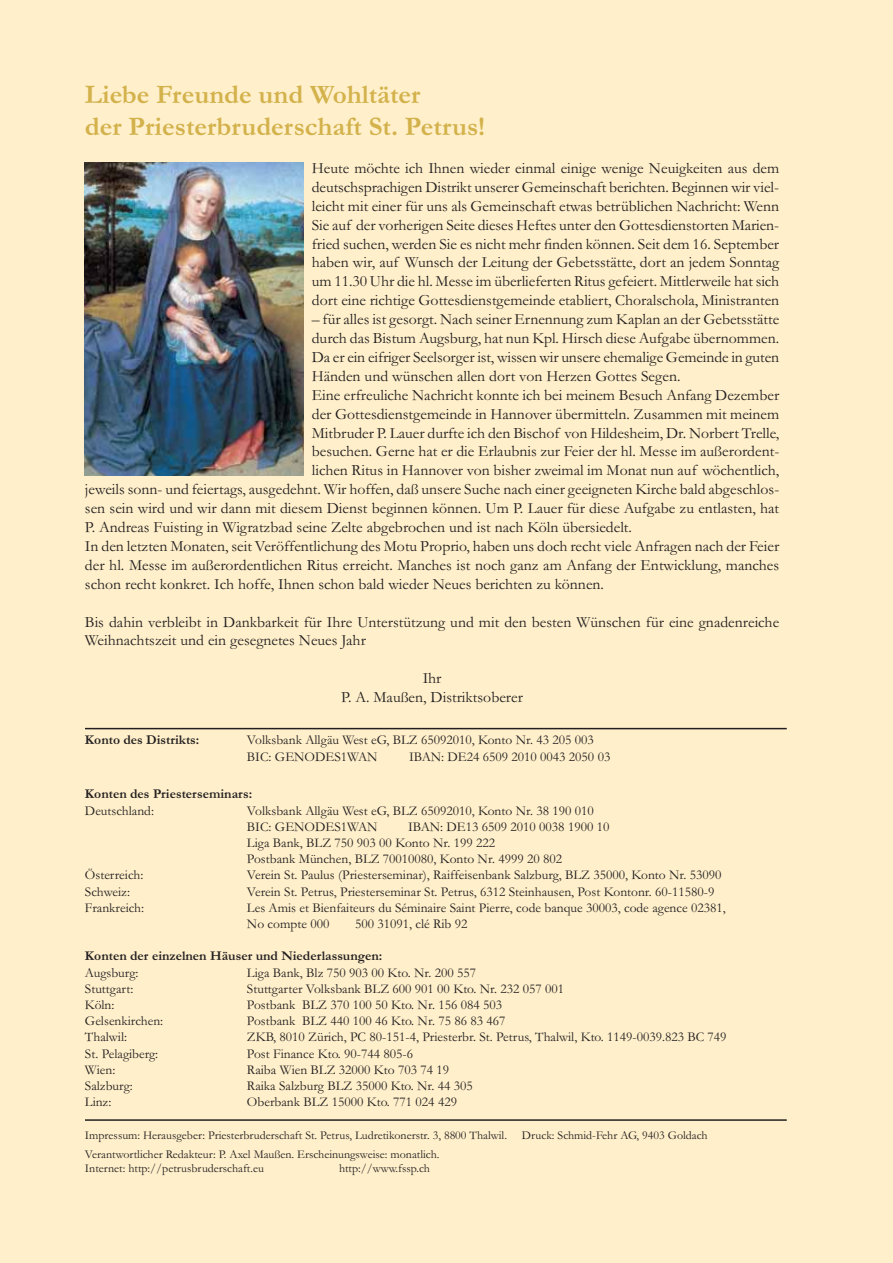
<style>
.page{position:relative;width:893px;height:1263px;background:#fff}
.page>*{position:absolute;margin:0;border:0;box-sizing:border-box;transform-origin:0 0}
.t1{font:700 27px/32.4px "Garamond";color:#d3b14b}
.t2{font:15.75px/18.9px "Garamond";color:#231f20;text-align:justify}
.t3{font:13.5px/16.2px "Garamond";color:#231f20}
.t4{font:700 13.5px "Garamond";color:#231f20}
.t5{font:12px/14.4px "Garamond";color:#231f20}
</style>
<div class="page">
<div style="left:1px;top:0;width:892px;height:1263px;background:#fff0cb"></div>
<hr style="left:85px;top:728px;width:702px;height:1px;background:#231f20">
<hr style="left:85px;top:1119px;width:702px;height:2px;background:#231f20">
<img style="left:85px;top:163px;width:218px;height:312px">
<h1 class="t1" style="left:85px;top:80px;width:402px">Liebe Freunde und Wohltäter<br>der Priesterbruderschaft St. Petrus!</h1>
<p class="t2" style="left:312px;top:160px;width:469px">Heute möchte ich Ihnen wieder einmal einige wenige Neuigkeiten aus dem deutschsprachigen Distrikt unserer Gemeinschaft berichten. Beginnen wir viel&shy;leicht mit einer für uns als Gemeinschaft etwas betrüblichen Nachricht: Wenn Sie auf der vorherigen Seite dieses Heftes unter den Gottesdienstorten Marien&shy;fried suchen, werden Sie es nicht mehr finden können. Seit dem 16. September haben wir, auf Wunsch der Leitung der Gebetsstätte, dort an jedem Sonntag um 11.30 Uhr die hl. Messe im überlieferten Ritus gefeiert. Mittlerweile hat sich dort eine richtige Gottesdienstgemeinde etabliert, Choralschola, Ministranten</p>
<p class="t2" style="left:312px;top:312px;width:469px">– für alles ist gesorgt. Nach seiner Ernennung zum Kaplan an der Gebetsstätte</p>
<p class="t2" style="left:312px;top:330px;width:469px">durch das Bistum Augsburg, hat nun Kpl. Hirsch diese Aufgabe übernommen.</p>
<p class="t2" style="left:312px;top:349px;width:469px">Da er ein eifriger Seelsorger ist, wissen wir unsere ehemalige Gemeinde in guten</p>
<p class="t2" style="left:312px;top:368px;width:370px">Händen und wünschen allen dort von Herzen Gottes Segen.</p>
<p class="t2" style="left:312px;top:387px;width:469px">Eine erfreuliche Nachricht konnte ich bei meinem Besuch Anfang Dezember</p>
<p class="t2" style="left:312px;top:406px;width:469px">der Gottesdienstgemeinde in Hannover übermitteln. Zusammen mit meinem</p>
<p class="t2" style="left:312px;top:425px;width:469px">Mitbruder P. Lauer durfte ich den Bischof von Hildesheim, Dr. Norbert Trelle,</p>
<p class="t2" style="left:312px;top:444px;width:469px">besuchen. Gerne hat er die Erlaubnis zur Feier der hl. Messe im außerordent-</p>
<p class="t2" style="left:312px;top:463px;width:469px">lichen Ritus in Hannover von bisher zweimal im Monat nun auf wöchentlich,</p>
<p class="t2" style="left:85px;top:482px;width:696px">jeweils sonn- und feiertags, ausgedehnt. Wir hoffen, daß unsere Suche nach einer geeigneten Kirche bald abgeschlos-</p>
<p class="t2" style="left:85px;top:501px;width:696px">sen sein wird und wir dann mit diesem Dienst beginnen können. Um P. Lauer für diese Aufgabe zu entlasten, hat</p>
<p class="t2" style="left:85px;top:519px;width:548px">P. Andreas Fuisting in Wigratzbad seine Zelte abgebrochen und ist nach Köln übersiedelt.</p>
<p class="t2" style="left:85px;top:538px;width:696px">In den letzten Monaten, seit Veröffentlichung des Motu Proprio, haben uns doch recht viele Anfragen nach der Feier</p>
<p class="t2" style="left:85px;top:557px;width:696px">der hl. Messe im außerordentlichen Ritus erreicht. Manches ist noch ganz am Anfang der Entwicklung, manches</p>
<p class="t2" style="left:85px;top:576px;width:520px">schon recht konkret. Ich hoffe, Ihnen schon bald wieder Neues berichten zu können.</p>
<p class="t2" style="left:85px;top:614px;width:696px">Bis dahin verbleibt in Dankbarkeit für Ihre Unterstützung und mit den besten Wünschen für eine gnadenreiche<br>Weihnachtszeit und ein gesegnetes Neues Jahr</p>
<p class="t2" style="left:341px;top:671px;width:183px;text-align:center">Ihr<br>P. A. Maußen, Distriktsoberer</p>
<p class="t4" style="left:85px;top:735px;width:116px">Konto des Distrikts:</p>
<p class="t3" style="left:247px;top:734px;width:348px">Volksbank Allgäu West eG, BLZ 65092010, Konto Nr. 43 205 003<br>BIC: GENODES1WAN</p>
<p class="t3" style="left:409px;top:750px;width:203px">IBAN: DE24 6509 2010 0043 2050 03</p>
<p class="t4" style="left:85px;top:789px;width:169px">Konten des Priesterseminars:</p>
<p class="t3" style="left:85px;top:804px;width:70px">Deutschland:</p>
<p class="t3" style="left:247px;top:804px;width:348px">Volksbank Allgäu West eG, BLZ 65092010, Konto Nr. 38 190 010<br>BIC: GENODES1WAN</p>
<p class="t3" style="left:247px;top:820px;width:364px;text-indent:161px">IBAN: DE13 6509 2010 0038 1900 10<br>Liga Bank, BLZ 750 903 00 Konto Nr. 199 222<br>Postbank München, BLZ 70010080, Konto Nr. 4999 20 802</p>
<p class="t3" style="left:85px;top:869px;width:60px">Österreich:</p>
<p class="t3" style="left:247px;top:869px;width:476px">Verein St. Paulus (Priesterseminar), Raiffeisenbank Salzburg, BLZ 35000, Konto Nr. 53090</p>
<p class="t3" style="left:85px;top:885px;width:47px">Schweiz:</p>
<p class="t3" style="left:247px;top:885px;width:469px">Verein St. Petrus, Priesterseminar St. Petrus, 6312 Steinhausen, Post Kontonr. 60-11580-9</p>
<p class="t3" style="left:85px;top:901px;width:61px">Frankreich:</p>
<p class="t3" style="left:247px;top:901px;width:480px">Les Amis et Bienfaiteurs du Séminaire Saint Pierre, code banque 30003, code agence 02381,<br>No compte 000</p>
<p class="t3" style="left:355px;top:917px;width:114px">500 31091, clé Rib 92</p>
<p class="t4" style="left:85px;top:951px;width:299px">Konten der einzelnen Häuser und Niederlassungen:</p>
<p class="t3" style="left:85px;top:966px;width:55px">Augsburg:</p>
<p class="t3" style="left:247px;top:966px;width:231px">Liga Bank, Blz 750 903 00 Kto. Nr. 200 557</p>
<p class="t3" style="left:85px;top:982px;width:50px">Stuttgart:</p>
<p class="t3" style="left:247px;top:982px;width:319px">Stuttgarter Volksbank BLZ 600 901 00 Kto. Nr. 232 057 001</p>
<p class="t3" style="left:85px;top:998px;width:31px">Köln:</p>
<p class="t3" style="left:247px;top:998px;width:257px">Postbank BLZ 370 100 50 Kto. Nr. 156 084 503</p>
<p class="t3" style="left:85px;top:1014px;width:80px">Gelsenkirchen:</p>
<p class="t3" style="left:247px;top:1014px;width:260px">Postbank BLZ 440 100 46 Kto. Nr. 75 86 83 467</p>
<p class="t3" style="left:85px;top:1031px;width:44px">Thalwil:</p>
<p class="t3" style="left:247px;top:1031px;width:481px">ZKB, 8010 Zürich, PC 80-151-4, Priesterbr. St. Petrus, Thalwil, Kto. 1149-0039.823 BC 749</p>
<p class="t3" style="left:85px;top:1047px;width:75px">St. Pelagiberg:</p>
<p class="t3" style="left:247px;top:1047px;width:168px">Post Finance Kto. 90-744 805-6</p>
<p class="t3" style="left:85px;top:1063px;width:32px">Wien:</p>
<p class="t3" style="left:247px;top:1063px;width:204px">Raiba Wien BLZ 32000 Kto 703 74 19</p>
<p class="t3" style="left:85px;top:1079px;width:49px">Salzburg:</p>
<p class="t3" style="left:247px;top:1079px;width:227px">Raika Salzburg BLZ 35000 Kto. Nr. 44 305</p>
<p class="t3" style="left:85px;top:1095px;width:28px">Linz:</p>
<p class="t3" style="left:247px;top:1095px;width:212px">Oberbank BLZ 15000 Kto. 771 024 429</p>
<p class="t5" style="left:85px;top:1129px;width:423px">Impressum: Herausgeber: Priesterbruderschaft St. Petrus, Ludretikonerstr. 3, 8800 Thalwil.</p>
<p class="t5" style="left:522px;top:1129px;width:187px">Druck: Schmid-Fehr AG, 9403 Goldach</p>
<p class="t5" style="left:85px;top:1148px;width:356px">Verantwortlicher Redakteur: P. Axel Maußen. Erscheinungsweise: monatlich.<br>Internet: http://petrusbruderschaft.eu</p>
<p class="t5" style="left:339px;top:1163px;width:92px">http://www.fssp.ch</p>
</div>
